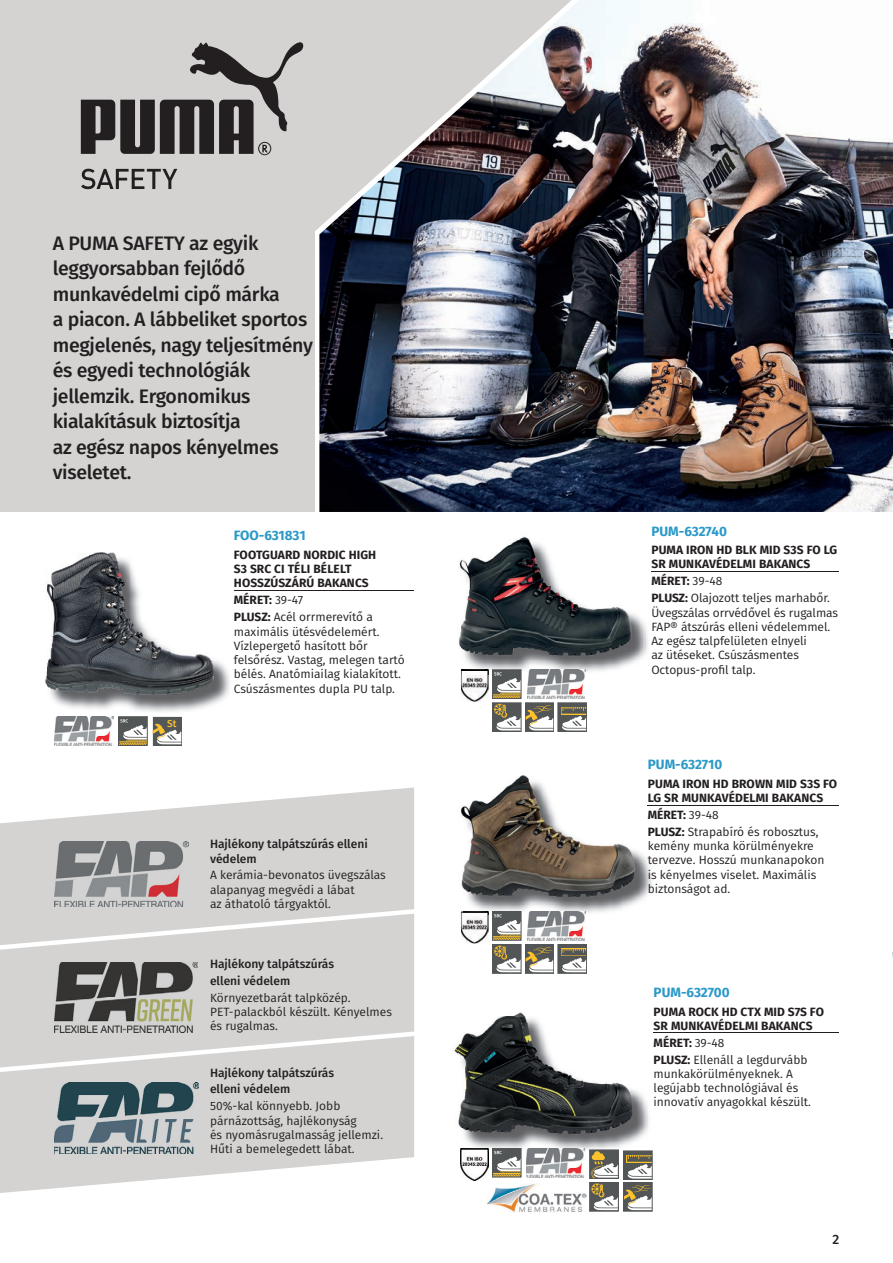
<style>
.page{position:relative;width:893px;height:1263px;background:#fff}
.page>*{position:absolute;margin:0;border:0;box-sizing:border-box;transform-origin:0 0}
.t1{font:500 19.5px/25.5px "Fira Sans";letter-spacing:-.015em;color:#231f20}
.t2{font:700 13.5px "Fira Sans";letter-spacing:-.01em;color:#2b99c7}
.t3{font:500 13.5px "Fira Sans";color:#231f20}
.t4{font:12px/14.2px "Fira Sans";color:#231f20}
.t5{font:700 12px/14.2px "Fira Sans";letter-spacing:.005em;color:#231f20}
.t6{font:500 12px/16.8px "Fira Sans";color:#231f20}
.t7{font:500 10.05px "Fira Sans";color:#fcc22d}
.s1{font-weight:700}
.s2{font-weight:400}
</style>
<div class="page">
<svg style="left:0;top:787px;width:414px;height:406px;background:#dad9d8"></svg>
<div style="left:0;top:223px;width:315px;height:289px;background:#d4d3d2"></div>
<img style="left:481px;top:868px;width:171px;height:46px">
<img style="left:464px;top:779px;width:186px;height:130px">
<img style="left:462px;top:625px;width:186px;height:49px">
<img style="left:462px;top:540px;width:183px;height:128px">
<img style="left:460px;top:1114px;width:191px;height:38px">
<img style="left:459px;top:1016px;width:189px;height:130px">
<img style="left:51px;top:660px;width:179px;height:52px">
<img style="left:89px;top:553px;width:27px;height:3px">
<img style="left:45px;top:662px;width:3px;height:25px">
<img style="left:48px;top:556px;width:165px;height:139px">
<div style="left:0;top:0;width:319px;height:231px;background:#d4d3d2"></div>
<img style="left:319px;top:0;width:574px;height:512px">
<svg style="left:81px;top:169px;width:96px;height:20px;background:#949292"></svg>
<svg style="left:81px;top:42px;width:223px;height:113px;background:#918e8e"></svg>
<hr style="left:234px;top:590px;width:180px;height:1px;background:#231f20">
<hr style="left:651px;top:571px;width:188px;height:1px;background:#231f20">
<hr style="left:648px;top:805px;width:191px;height:1px;background:#231f20">
<hr style="left:654px;top:1032px;width:185px;height:1px;background:#231f20">
<img style="left:55px;top:841px;width:133px;height:66px">
<img style="left:55px;top:962px;width:143px;height:69px">
<img style="left:54px;top:1083px;width:145px;height:71px">
<svg style="left:0;top:1031px;width:414px;height:43px;background:#d7d6d5"></svg>
<svg style="left:0;top:909px;width:414px;height:42px;background:#d8d7d6"></svg>
<img style="left:54px;top:717px;width:59px;height:28px">
<svg style="left:121px;top:719px;width:24px;height:24px"></svg>
<div style="left:119px;top:717px;width:28px;height:28px;border:1px solid #535657"></div>
<img style="left:461px;top:670px;width:28px;height:32px">
<img style="left:462px;top:670px;width:27px;height:4px">
<img style="left:461px;top:911px;width:28px;height:32px">
<img style="left:464px;top:911px;width:25px;height:3px">
<img style="left:461px;top:1148px;width:28px;height:32px">
<svg style="left:494px;top:672px;width:25px;height:24px"></svg>
<div style="left:492px;top:670px;width:29px;height:28px;border:1px solid #535657"></div>
<div style="left:492px;top:911px;width:29px;height:29px;background:#535657"></div>
<div style="left:492px;top:1148px;width:29px;height:29px;background:#535657"></div>
<svg style="left:494px;top:1151px;width:25px;height:24px"></svg>
<div style="left:492px;top:1148px;width:29px;height:29px;border:1px solid #535657"></div>
<img style="left:527px;top:670px;width:59px;height:28px">
<img style="left:527px;top:911px;width:59px;height:29px">
<img style="left:526px;top:1148px;width:59px;height:29px">
<div style="left:558px;top:703px;width:29px;height:28px;background:#535657"></div>
<svg style="left:562px;top:707px;width:23px;height:22px"></svg>
<div style="left:558px;top:703px;width:29px;height:28px;border:1px solid #535657"></div>
<svg style="left:560px;top:947px;width:25px;height:24px"></svg>
<svg style="left:562px;top:949px;width:23px;height:22px"></svg>
<div style="left:558px;top:945px;width:29px;height:28px;border:1px solid #535657"></div>
<div style="left:624px;top:1151px;width:28px;height:28px;background:#535657"></div>
<svg style="left:627px;top:1155px;width:23px;height:22px"></svg>
<div style="left:624px;top:1151px;width:28px;height:28px;border:1px solid #535657"></div>
<div style="left:492px;top:703px;width:29px;height:28px;border:1px solid #535657"></div>
<div style="left:492px;top:945px;width:29px;height:28px;border:1px solid #535657"></div>
<div style="left:590px;top:1182px;width:28px;height:29px;border:1px solid #535657"></div>
<svg style="left:494px;top:704px;width:58px;height:26px"></svg>
<div style="left:525px;top:703px;width:29px;height:28px;border:1px solid #535657"></div>
<svg style="left:492px;top:914px;width:62px;height:58px"></svg>
<div style="left:525px;top:945px;width:29px;height:28px;border:1px solid #535657"></div>
<div style="left:624px;top:1182px;width:28px;height:29px;background:#535657"></div>
<svg style="left:626px;top:1185px;width:24px;height:24px"></svg>
<div style="left:624px;top:1182px;width:28px;height:29px;border:1px solid #535657"></div>
<div style="left:590px;top:1150px;width:28px;height:28px;border:1px solid #535657"></div>
<svg style="left:590px;top:1151px;width:28px;height:59px"></svg>
<img style="left:487px;top:1184px;width:100px;height:28px">
<svg style="left:153px;top:717px;width:28px;height:28px"></svg>
<p class="t1" style="left:53px;top:229px;width:262px">A PUMA SAFETY az egyik leggyorsabban fejlődő munkavédelmi cipő márka<br>a piacon. A lábbeliket sportos megjelenés, nagy teljesítmény és egyedi technológiák jellemzik. Ergonomikus kialakításuk biztosítja<br>az egész napos kényelmes viseletet.</p>
<p class="t7" style="left:167px;top:716px;width:11px">St</p>
<p class="t2" style="left:234px;top:524px;width:73px">FOO-631831</p>
<p class="t5" style="left:234px;top:547px;width:144px">FOOTGUARD NORDIC HIGH<br>S3 SRC CI TÉLI BÉLELT<br>HOSSZÚSZÁRÚ BAKANCS</p>
<p class="t4" style="left:234px;top:591px;width:141px;line-height:17px"><span class="s1">MÉRET:</span> 39-47<br><span class="s1">PLUSZ:</span> Acél orrmerevítő a</p>
<p class="t4" style="left:234px;top:624px;width:172px">maximális ütésvédelemért.<br>Vízlepergető hasított bőr felsőrész. Vastag, melegen tartó bélés. Anatómiailag kialakított.<br>Csúszásmentes dupla PU talp.</p>
<p class="t6" style="left:210px;top:836px;width:159px;line-height:14.2px">Hajlékony talpátszúrás elleni védelem</p>
<p class="t4" style="left:210px;top:868px;width:177px">A kerámia-bevonatos üvegszálas alapanyag megvédi a lábat<br>az áthatoló tárgyaktól.</p>
<p class="t6" style="left:210px;top:955px;width:142px">Hajlékony talpátszúrás elleni védelem<br><span class="s2">Környezetbarát talpközép.</span></p>
<p class="t4" style="left:210px;top:1004px;width:183px">PET-palackból készült. Kényelmes és rugalmas.</p>
<p class="t6" style="left:210px;top:1063px;width:132px">Hajlékony talpátszúrás elleni védelem<br><span class="s2">50%-kal könnyebb. Jobb</span></p>
<p class="t4" style="left:210px;top:1113px;width:175px">párnázottság, hajlékonyság<br>és nyomásrugalmasság jellemzi.<br>Hűti a bemelegedett lábat.</p>
<p class="t2" style="left:651px;top:519px;width:77px">PUM-632740</p>
<p class="t5" style="left:651px;top:542px;width:187px">PUMA IRON HD BLK MID S3S FO LG<br>SR MUNKAVÉDELMI BAKANCS</p>
<p class="t4" style="left:651px;top:572px;width:180px;line-height:17px"><span class="s1">MÉRET:</span> 39-48<br><span class="s1">PLUSZ:</span> Olajozott teljes marhabőr.</p>
<p class="t4" style="left:651px;top:605px;width:188px">Üvegszálas orrvédővel és rugalmas<br>FAP® átszúrás elleni védelemmel.<br>Az egész talpfelületen elnyeli<br>az ütéseket. Csúszásmentes<br>Octopus-profil talp.</p>
<p class="t2" style="left:648px;top:753px;width:76px">PUM-632710</p>
<p class="t5" style="left:648px;top:775px;width:191px">PUMA IRON HD BROWN MID S3S FO<br>LG SR MUNKAVÉDELMI BAKANCS</p>
<p class="t4" style="left:648px;top:806px;width:172px;line-height:17px"><span class="s1">MÉRET:</span> 39-48<br><span class="s1">PLUSZ:</span> Strapabíró és robosztus,</p>
<p class="t4" style="left:648px;top:838px;width:178px">kemény munka körülményekre tervezve. Hosszú munkanapokon is kényelmes viselet. Maximális biztonságot ad.</p>
<p class="t2" style="left:654px;top:981px;width:78px">PUM-632700</p>
<p class="t5" style="left:654px;top:1003px;width:172px">PUMA ROCK HD CTX MID S7S FO<br>SR MUNKAVÉDELMI BAKANCS</p>
<p class="t4" style="left:654px;top:1034px;width:155px;line-height:17px"><span class="s1">MÉRET:</span> 39-48<br><span class="s1">PLUSZ:</span> Ellenáll a legdurvább</p>
<p class="t4" style="left:654px;top:1066px;width:159px">munkakörülményeknek. A legújabb technológiával és innovatív anyagokkal készült.</p>
<p class="t3" style="left:832px;top:1229px;width:8px">2</p>
</div>
